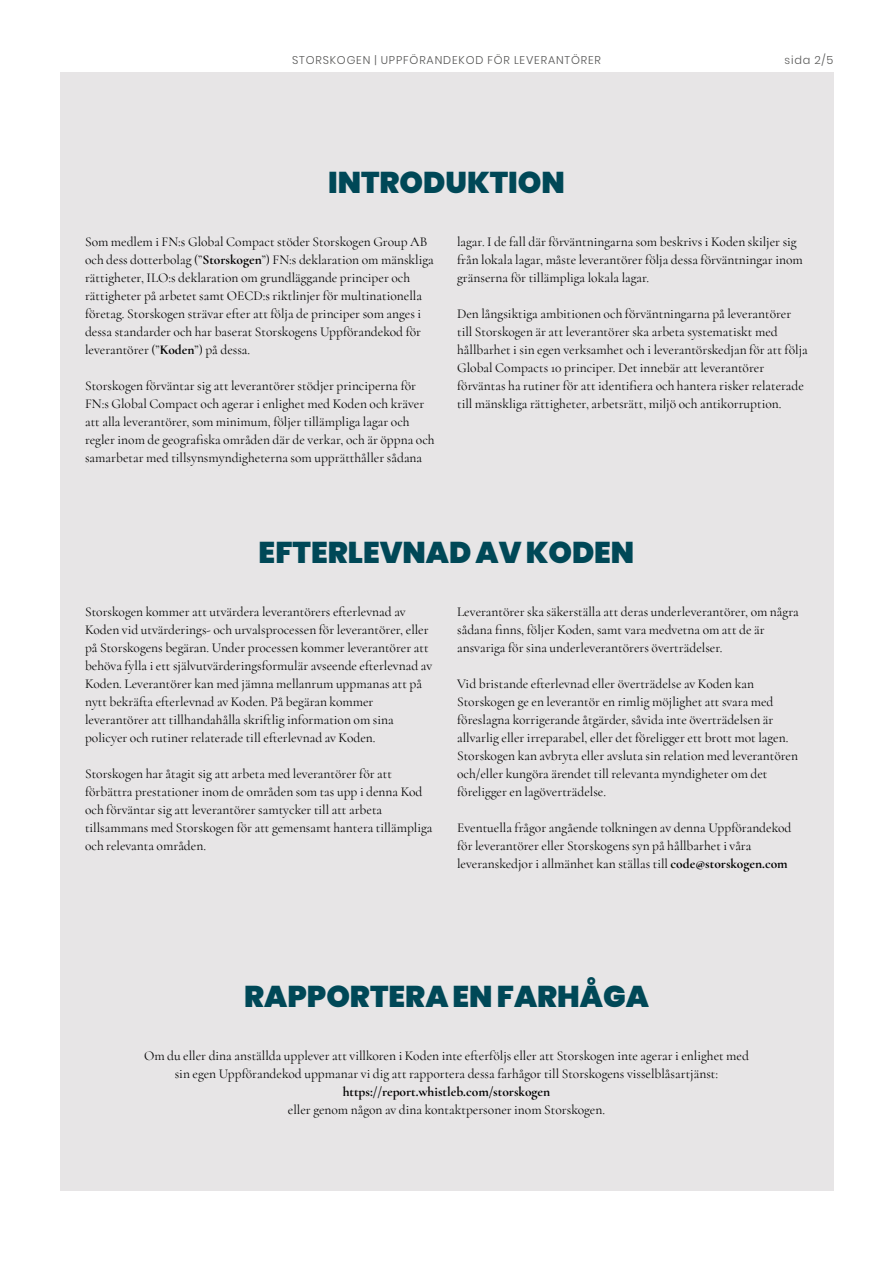
<style>
.page{position:relative;width:893px;height:1263px;background:#fff}
.page>*{position:absolute;margin:0;border:0;box-sizing:border-box;transform-origin:0 0}
.t1{font:900 30px "Poppins";color:#004857}
.t2{font:13.5px/18px "Cormorant";color:#000}
.t3{font:300 13.5px "Cormorant";color:#000}
.t4{font:300 11.25px "Poppins";letter-spacing:.075em;color:#565655}
.s1{font-weight:300}
</style>
<div class="page">
<div style="left:60px;top:72px;width:773px;height:1119px;background:#e7e5e6"></div>
<p class="t4" style="left:292px;top:53px;width:310px">STORSKOGEN | UPPFÖRANDEKOD FÖR LEVERANTÖRER</p>
<p class="t4" style="left:784px;top:53px;width:50px">sida 2/5</p>
<h1 class="t1" style="left:328px;top:165px;width:238px">INTRODUKTION</h1>
<p class="t2" style="left:85px;top:233px;width:350px">Som medlem i FN:s Global Compact stöder Storskogen Group AB och dess dotterbolag (”<span class="s1">Storskogen</span>”) FN:s deklaration om mänskliga rättigheter, ILO:s deklaration om grundläggande principer och rättigheter på arbetet samt OECD:s riktlinjer för multinationella företag. Storskogen strävar efter att följa de principer som anges i dessa standarder och har baserat Storskogens Uppförandekod för leverantörer (”<span class="s1">Koden</span>”) på dessa.</p>
<p class="t2" style="left:85px;top:377px;width:351px">Storskogen förväntar sig att leverantörer stödjer principerna för FN:s Global Compact och agerar i enlighet med Koden och kräver att alla leverantörer, som minimum, följer tillämpliga lagar och regler inom de geografiska områden där de verkar, och är öppna och samarbetar med tillsynsmyndigheterna som upprätthåller sådana</p>
<p class="t2" style="left:457px;top:233px;width:347px">lagar. I de fall där förväntningarna som beskrivs i Koden skiljer sig från lokala lagar, måste leverantörer följa dessa förväntningar inom gränserna för tillämpliga lokala lagar.</p>
<p class="t2" style="left:457px;top:305px;width:352px">Den långsiktiga ambitionen och förväntningarna på leverantörer till Storskogen är att leverantörer ska arbeta systematiskt med hållbarhet i sin egen verksamhet och i leverantörskedjan för att följa Global Compacts 10 principer. Det innebär att leverantörer förväntas ha rutiner för att identifiera och hantera risker relaterade till mänskliga rättigheter, arbetsrätt, miljö och antikorruption.</p>
<h1 class="t1" style="left:259px;top:535px;width:377px">EFTERLEVNAD AV KODEN</h1>
<p class="t2" style="left:85px;top:603px;width:349px">Storskogen kommer att utvärdera leverantörers efterlevnad av Koden vid utvärderings- och urvalsprocessen för leverantörer, eller på Storskogens begäran. Under processen kommer leverantörer att behöva fylla i ett självutvärderingsformulär avseende efterlevnad av Koden. Leverantörer kan med jämna mellanrum uppmanas att på nytt bekräfta efterlevnad av Koden. På begäran kommer leverantörer att tillhandahålla skriftlig information om sina policyer och rutiner relaterade till efterlevnad av Koden.</p>
<p class="t2" style="left:85px;top:765px;width:349px">Storskogen har åtagit sig att arbeta med leverantörer för att förbättra prestationer inom de områden som tas upp i denna Kod och förväntar sig att leverantörer samtycker till att arbeta tillsammans med Storskogen för att gemensamt hantera tillämpliga och relevanta områden.</p>
<p class="t2" style="left:457px;top:603px;width:343px">Leverantörer ska säkerställa att deras underleverantörer, om några sådana finns, följer Koden, samt vara medvetna om att de är ansvariga för sina underleverantörers överträdelser.</p>
<p class="t2" style="left:457px;top:675px;width:342px">Vid bristande efterlevnad eller överträdelse av Koden kan Storskogen ge en leverantör en rimlig möjlighet att svara med föreslagna korrigerande åtgärder, såvida inte överträdelsen är allvarlig eller irreparabel, eller det föreligger ett brott mot lagen.<br>Storskogen kan avbryta eller avsluta sin relation med leverantören och/eller kungöra ärendet till relevanta myndigheter om det föreligger en lagöverträdelse.</p>
<p class="t2" style="left:457px;top:819px;width:336px">Eventuella frågor angående tolkningen av denna Uppförandekod för leverantörer eller Storskogens syn på hållbarhet i våra leveranskedjor i allmänhet kan ställas till <span class="s1">code@storskogen.com</span></p>
<h1 class="t1" style="left:244px;top:979px;width:406px">RAPPORTERA EN FARHÅGA</h1>
<p class="t2" style="left:144px;top:1046px;width:606px;text-align:center">Om du eller dina anställda upplever att villkoren i Koden inte efterföljs eller att Storskogen inte agerar i enlighet med sin egen Uppförandekod uppmanar vi dig att rapportera dessa farhågor till Storskogens visselblåsartjänst:</p>
<p class="t3" style="left:343px;top:1083px;width:209px">https://report.whistleb.com/storskogen</p>
<p class="t2" style="left:288px;top:1100px;width:319px">eller genom någon av dina kontaktpersoner inom Storskogen.</p>
</div>
